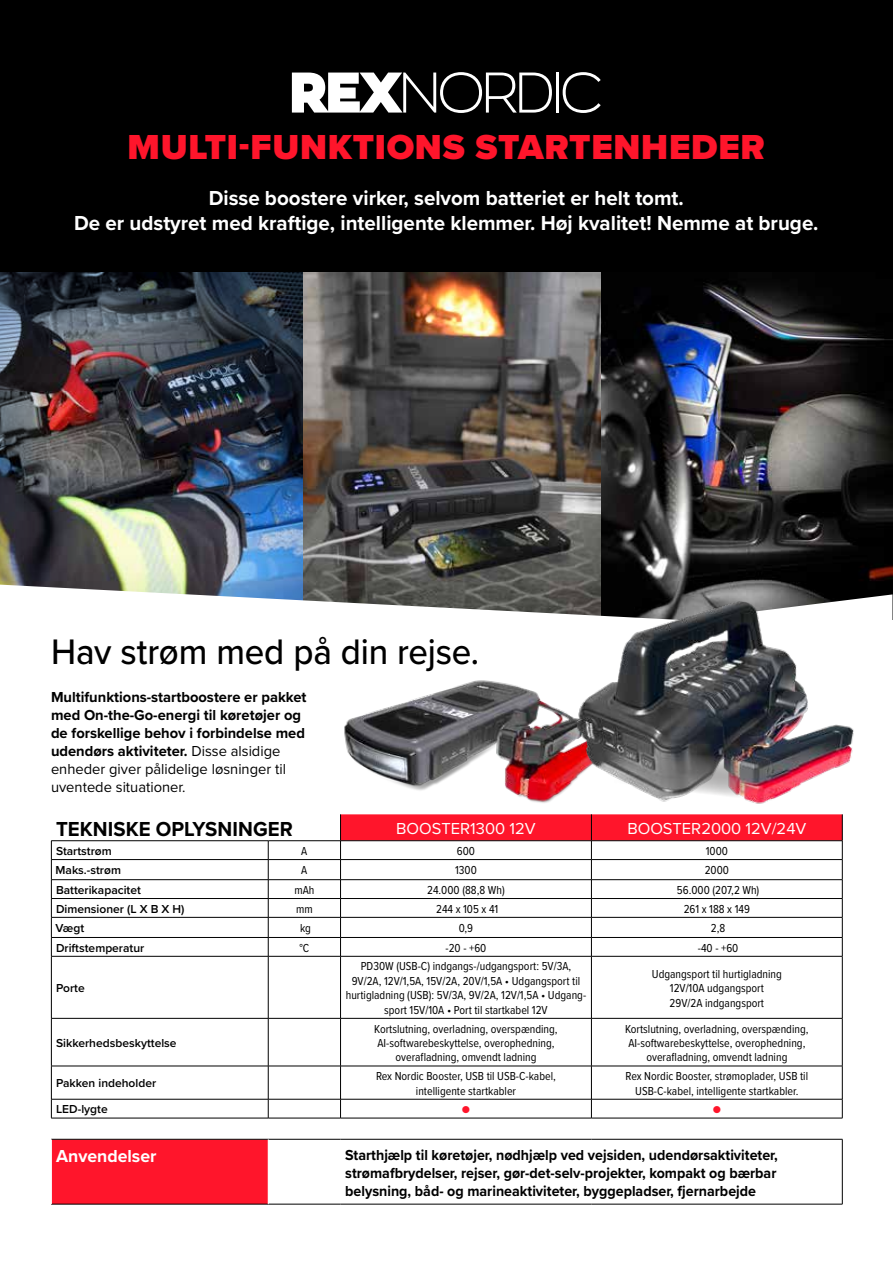
<style>
.page{position:relative;width:893px;height:1263px;background:#fff}
.page>*{position:absolute;margin:0;border:0;box-sizing:border-box;transform-origin:0 0}
.t1{font:500 36.75px "Proxima Nova";letter-spacing:-.005em;color:#000;scale:.95 1}
.t2{font:900 36px "Proxima Nova";letter-spacing:.02em;color:#ff152b}
.t3{font:700 21px/25.2px "Proxima Nova";color:#fff;text-align:center}
.t4{font:700 21px "Proxima Nova";letter-spacing:.005em;color:#000}
.t5{font:700 18px "Proxima Nova";color:#fff}
.t6{font:16.5px "Proxima Nova";color:#fff}
.t7{font:700 15px/18px "Proxima Nova";color:#000}
.t8{font:700 15px/18px "Proxima Nova";color:#000;text-align:justify;scale:.95 1}
.t9{font:12px/14.4px "Proxima Nova Cond";color:#000;text-align:center}
.t10{font:600 12px "Proxima Nova";color:#000}
.t11{font:700 12px "Proxima Nova";color:#ff152b}
.s1{font-weight:400}
</style>
<div class="page">
<div style="left:0;top:0;width:893px;height:570px;background:#000"></div>
<img style="left:601px;top:282px;width:292px;height:337px">
<img style="left:306px;top:272px;width:295px;height:313px">
<div style="left:0;top:270px;width:306px;height:350px;background:#0069b7;opacity:.5"></div>
<hr style="left:556px;top:73px;width:3px;height:40px;background:#fff">
<svg style="left:563px;top:72px;width:38px;height:41px"></svg>
<svg style="left:292px;top:72px;width:260px;height:41px"></svg>
<svg style="left:0;top:585px;width:892px;height:35px"></svg>
<img style="left:344px;top:680px;width:189px;height:122px">
<img style="left:533px;top:590px;width:345px;height:214px">
<img style="left:607px;top:753px;width:197px;height:46px">
<div style="left:341px;top:814px;width:501px;height:26px;background:#ff152b"></div>
<svg style="left:51px;top:938px;width:791px;height:266px"></svg>
<svg style="left:52px;top:860px;width:790px;height:77px"></svg>
<hr style="left:842px;top:1139px;width:1px;height:65px;background:#000">
<hr style="left:51px;top:840px;width:217px;height:1px;background:#000">
<hr style="left:268px;top:840px;width:73px;height:1px;background:#000">
<hr style="left:341px;top:840px;width:250px;height:1px;background:#000">
<hr style="left:591px;top:840px;width:251px;height:1px;background:#000">
<hr style="left:51px;top:859px;width:217px;height:1px;background:#000">
<hr style="left:268px;top:859px;width:73px;height:1px;background:#000">
<hr style="left:341px;top:859px;width:250px;height:1px;background:#000">
<hr style="left:591px;top:859px;width:251px;height:1px;background:#000">
<hr style="left:51px;top:879px;width:217px;height:1px;background:#000">
<hr style="left:268px;top:879px;width:73px;height:1px;background:#000">
<hr style="left:341px;top:879px;width:250px;height:1px;background:#000">
<hr style="left:591px;top:879px;width:251px;height:1px;background:#000">
<hr style="left:51px;top:898px;width:217px;height:1px;background:#000">
<hr style="left:268px;top:898px;width:73px;height:1px;background:#000">
<hr style="left:341px;top:898px;width:250px;height:1px;background:#000">
<hr style="left:591px;top:898px;width:251px;height:1px;background:#000">
<hr style="left:51px;top:917px;width:217px;height:1px;background:#000">
<hr style="left:268px;top:917px;width:73px;height:1px;background:#000">
<hr style="left:341px;top:917px;width:250px;height:1px;background:#000">
<hr style="left:591px;top:917px;width:251px;height:1px;background:#000">
<hr style="left:51px;top:937px;width:217px;height:1px;background:#000">
<svg style="left:51px;top:841px;width:1px;height:115px"></svg>
<hr style="left:268px;top:937px;width:73px;height:1px;background:#000">
<svg style="left:268px;top:841px;width:1px;height:115px"></svg>
<hr style="left:341px;top:937px;width:250px;height:1px;background:#000">
<svg style="left:340px;top:814px;width:1px;height:142px"></svg>
<hr style="left:591px;top:937px;width:251px;height:1px;background:#000">
<svg style="left:591px;top:814px;width:1px;height:142px"></svg>
<svg style="left:842px;top:814px;width:1px;height:142px"></svg>
<hr style="left:51px;top:956px;width:217px;height:1px;background:#000">
<hr style="left:51px;top:956px;width:1px;height:62px;background:#000">
<hr style="left:268px;top:956px;width:73px;height:1px;background:#000">
<hr style="left:268px;top:956px;width:1px;height:62px;background:#000">
<hr style="left:341px;top:956px;width:250px;height:1px;background:#000">
<hr style="left:340px;top:956px;width:1px;height:62px;background:#000">
<hr style="left:591px;top:956px;width:251px;height:1px;background:#000">
<hr style="left:591px;top:956px;width:1px;height:62px;background:#000">
<hr style="left:842px;top:956px;width:1px;height:62px;background:#000">
<hr style="left:51px;top:1018px;width:217px;height:1px;background:#000">
<hr style="left:51px;top:1018px;width:1px;height:48px;background:#000">
<hr style="left:268px;top:1018px;width:73px;height:1px;background:#000">
<hr style="left:268px;top:1018px;width:1px;height:48px;background:#000">
<hr style="left:341px;top:1018px;width:250px;height:1px;background:#000">
<hr style="left:340px;top:1018px;width:1px;height:48px;background:#000">
<hr style="left:591px;top:1018px;width:251px;height:1px;background:#000">
<hr style="left:591px;top:1018px;width:1px;height:48px;background:#000">
<hr style="left:842px;top:1018px;width:1px;height:48px;background:#000">
<hr style="left:51px;top:1066px;width:217px;height:1px;background:#000">
<hr style="left:51px;top:1066px;width:1px;height:33px;background:#000">
<hr style="left:268px;top:1066px;width:73px;height:1px;background:#000">
<hr style="left:268px;top:1066px;width:1px;height:33px;background:#000">
<hr style="left:341px;top:1066px;width:250px;height:1px;background:#000">
<hr style="left:340px;top:1066px;width:1px;height:33px;background:#000">
<hr style="left:591px;top:1066px;width:251px;height:1px;background:#000">
<hr style="left:591px;top:1066px;width:1px;height:33px;background:#000">
<hr style="left:842px;top:1066px;width:1px;height:33px;background:#000">
<hr style="left:51px;top:1099px;width:217px;height:1px;background:#000">
<svg style="left:51px;top:1099px;width:1px;height:19px"></svg>
<hr style="left:268px;top:1099px;width:73px;height:1px;background:#000">
<svg style="left:268px;top:1099px;width:1px;height:19px"></svg>
<hr style="left:341px;top:1099px;width:250px;height:1px;background:#000">
<svg style="left:340px;top:1099px;width:1px;height:19px"></svg>
<hr style="left:591px;top:1099px;width:251px;height:1px;background:#000">
<svg style="left:591px;top:1099px;width:1px;height:19px"></svg>
<svg style="left:842px;top:1099px;width:1px;height:19px"></svg>
<hr style="left:51px;top:1118px;width:217px;height:1px;background:#000">
<hr style="left:268px;top:1118px;width:73px;height:1px;background:#000">
<hr style="left:341px;top:1118px;width:250px;height:1px;background:#000">
<hr style="left:591px;top:1118px;width:251px;height:1px;background:#000">
<hr style="left:51px;top:1139px;width:217px;height:1px;background:#000">
<hr style="left:268px;top:1139px;width:73px;height:1px;background:#000">
<hr style="left:341px;top:1139px;width:250px;height:1px;background:#000">
<hr style="left:591px;top:1139px;width:251px;height:1px;background:#000">
<hr style="left:51px;top:1204px;width:217px;height:1px;background:#000">
<hr style="left:268px;top:1204px;width:73px;height:1px;background:#000">
<hr style="left:341px;top:1204px;width:250px;height:1px;background:#000">
<hr style="left:591px;top:1204px;width:251px;height:1px;background:#000">
<hr style="left:51px;top:1139px;width:1px;height:65px;background:#fff">
<hr style="left:268px;top:1139px;width:1px;height:65px;background:#fff">
<h2 class="t2" style="left:128px;top:120px;width:639px">MULTI-FUNKTIONS STARTENHEDER</h2>
<h3 class="t3" style="left:74px;top:185px;width:746px">Disse boostere virker, selvom batteriet er helt tomt.<br>De er udstyret med kraftige, intelligente klemmer. Høj kvalitet! Nemme at bruge.</h3>
<h1 class="t1" style="left:51px;top:624px;width:452px">Hav strøm med på din rejse.</h1>
<p class="t7" style="left:51px;top:688px;width:257px">Multifunktions-startboostere er pakket med On-the-Go-energi til køretøjer og de forskellige behov i forbindelse med udendørs aktiviteter. <span class="s1">Disse alsidige enheder giver pålidelige løsninger til uventede situationer.</span></p>
<h3 class="t4" style="left:56px;top:813px;width:238px">TEKNISKE OPLYSNINGER</h3>
<h3 class="t6" style="left:396px;top:816px;width:141px">BOOSTER1300 12V</h3>
<h3 class="t6" style="left:627px;top:816px;width:181px">BOOSTER2000 12V/24V</h3>
<p class="t10" style="left:56px;top:842px;width:57px">Startstrøm</p>
<p class="t9" style="left:301px;top:843px;width:8px">A</p>
<p class="t9" style="left:457px;top:843px;width:20px">600</p>
<p class="t9" style="left:706px;top:843px;width:24px">1000</p>
<p class="t10" style="left:56px;top:861px;width:67px">Maks.-strøm</p>
<p class="t9" style="left:301px;top:863px;width:8px">A</p>
<p class="t9" style="left:455px;top:863px;width:23px">1300</p>
<p class="t9" style="left:705px;top:863px;width:26px">2000</p>
<p class="t10" style="left:56px;top:881px;width:86px">Batterikapacitet</p>
<p class="t9" style="left:294px;top:882px;width:22px">mAh</p>
<p class="t9" style="left:427px;top:882px;width:79px">24.000 (88,8 Wh)</p>
<p class="t9" style="left:677px;top:882px;width:84px">56.000 (207,2 Wh)</p>
<p class="t10" style="left:56px;top:900px;width:130px">Dimensioner (L X B X H)</p>
<p class="t9" style="left:296px;top:901px;width:18px">mm</p>
<p class="t9" style="left:436px;top:901px;width:64px">244 x 105 x 41</p>
<p class="t9" style="left:684px;top:901px;width:68px">261 x 188 x 149</p>
<p class="t10" style="left:56px;top:919px;width:30px">Vægt</p>
<p class="t9" style="left:300px;top:920px;width:12px">kg</p>
<p class="t9" style="left:459px;top:920px;width:16px">0,9</p>
<p class="t9" style="left:711px;top:920px;width:16px">2,8</p>
<p class="t10" style="left:56px;top:939px;width:90px">Driftstemperatur</p>
<p class="t9" style="left:299px;top:940px;width:11px">°C</p>
<p class="t9" style="left:446px;top:940px;width:42px">-20 - +60</p>
<p class="t9" style="left:698px;top:940px;width:42px">-40 - +60</p>
<p class="t10" style="left:56px;top:979px;width:30px">Porte</p>
<p class="t9" style="left:346px;top:959px;width:242px">PD30W (USB-C) indgangs-/udgangsport: 5V/3A, 9V/2A, 12V/1,5A, 15V/2A, 20V/1,5A • Udgangsport til hurtigladning (USB): 5V/3A, 9V/2A, 12V/1,5A • Udgang&shy;sport 15V/10A • Port til startkabel 12V</p>
<p class="t9" style="left:652px;top:966px;width:131px">Udgangsport til hurtigladning<br>12V/10A udgangsport<br>29V/2A indgangsport</p>
<p class="t10" style="left:56px;top:1034px;width:122px">Sikkerhedsbeskyttelse</p>
<p class="t9" style="left:374px;top:1021px;width:185px">Kortslutning, overladning, overspænding,<br>AI-softwarebeskyttelse, overophedning, overafladning, omvendt ladning</p>
<p class="t9" style="left:625px;top:1021px;width:185px">Kortslutning, overladning, overspænding,<br>AI-softwarebeskyttelse, overophedning, overafladning, omvendt ladning</p>
<p class="t10" style="left:56px;top:1074px;width:102px">Pakken indeholder</p>
<p class="t9" style="left:376px;top:1068px;width:181px">Rex Nordic Booster, USB til USB-C-kabel, intelligente startkabler</p>
<p class="t9" style="left:626px;top:1068px;width:184px">Rex Nordic Booster, strømoplader, USB til<br>USB-C-kabel, intelligente startkabler.</p>
<p class="t10" style="left:56px;top:1100px;width:53px">LED-lygte</p>
<p class="t11" style="left:462px;top:1100px;width:10px">●</p>
<p class="t11" style="left:713px;top:1100px;width:10px">●</p>
<h3 class="t5" style="left:56px;top:1142px;width:102px">Anvendelser</h3>
<p class="t8" style="left:345px;top:1145px;width:457px">Starthjælp til køretøjer, nødhjælp ved vejsiden, udendørsaktiviteter, strømafbrydelser, rejser, gør-det-selv-projekter, kompakt og bærbar belysning, båd- og marineaktiviteter, byggepladser, fjernarbejde</p>
</div>
